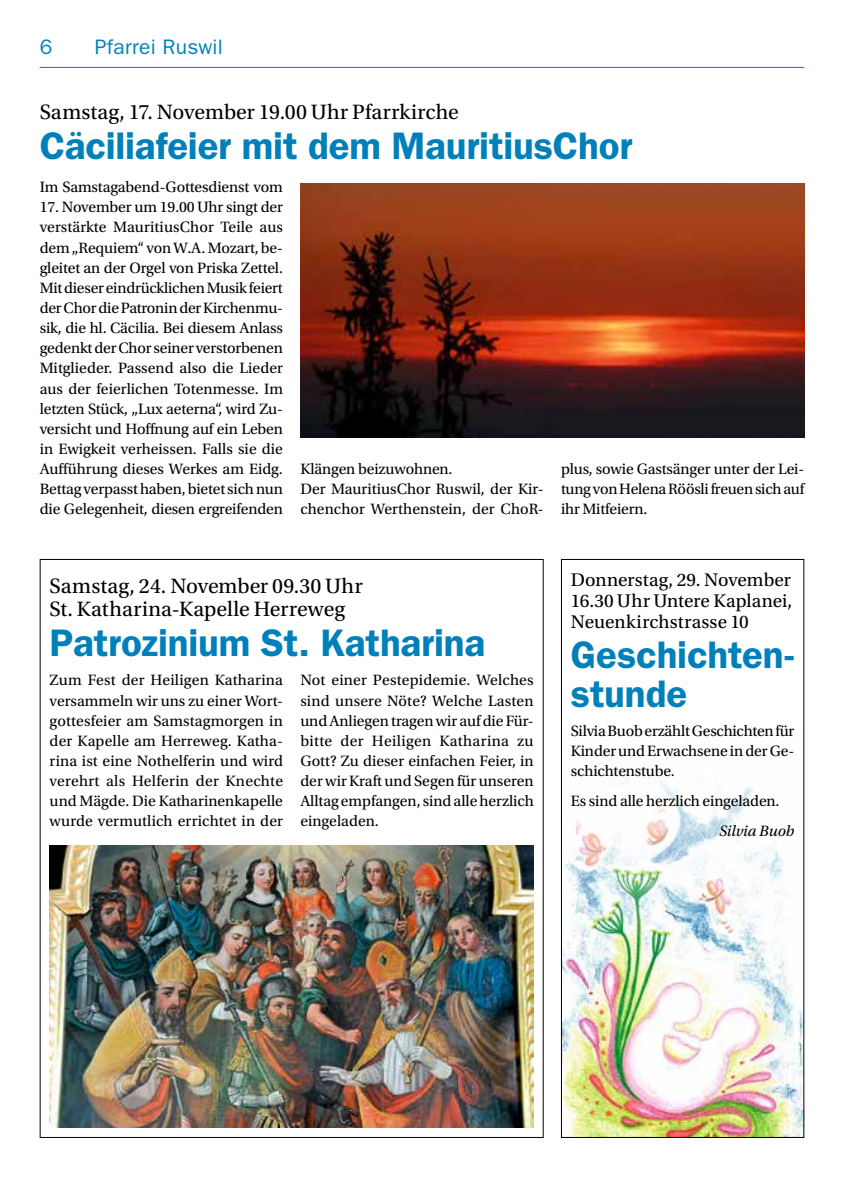
<style>
.page{position:relative;width:844px;height:1191px;background:#fff}
.page>*{position:absolute;margin:0;border:0;box-sizing:border-box;transform-origin:0 0}
.t1{font:600 38.5px/38.5px "ITC Franklin Gothic Std";letter-spacing:-.005em;color:#0080ba}
.t2{font:21.88px/23.6px "Utopia Std";color:#000}
.t3{font:21px "ITC Franklin Gothic Std";letter-spacing:.01em;color:#0080ba}
.t4{font:19.25px/21px "Utopia Std";color:#000;text-align:justify}
.t5{font:15.75px/20.1px "Utopia Std";letter-spacing:-.01em;color:#000;text-align:justify}
.t6{font:italic 15.75px "Utopia Std";letter-spacing:-.005em;color:#000}
</style>
<div class="page">
<img style="left:563px;top:779px;width:239px;height:356px">
<hr style="left:40px;top:67px;width:764px;height:1px;background:#0080ba">
<img style="left:300px;top:184px;width:504px;height:253px">
<img style="left:50px;top:845px;width:483px;height:282px">
<div style="left:561px;top:559px;width:243px;height:578px;border:1px solid #000"></div>
<h3 class="t3" style="left:40px;top:35px;width:14px">6</h3>
<h3 class="t3" style="left:95px;top:35px;width:129px">Pfarrei Ruswil</h3>
<h2 class="t2" style="left:40px;top:100px;width:420px">Samstag, 17. November 19.00 Uhr Pfarrkirche</h2>
<h1 class="t1" style="left:40px;top:126px;width:594px">Cäciliafeier mit dem MauritiusChor</h1>
<p class="t5" style="left:40px;top:177px;width:245px">Im Samstagabend-Gottesdienst vom</p>
<p class="t5" style="left:40px;top:197px;width:245px">17. November um 19.00 Uhr singt der verstärkte MauritiusChor Teile aus dem „Requiem“ von W.A. Mozart, be&shy;gleitet an der Orgel von Priska Zettel.<br>Mit dieser eindrücklichen Musik feiert der Chor die Patronin der Kirchenmu&shy;sik, die hl. Cäcilia. Bei diesem Anlass gedenkt der Chor seiner verstorbenen Mitglieder. Passend also die Lieder aus der feierlichen Totenmesse. Im letzten Stück, „Lux aeterna“, wird Zu&shy;versicht und Hoffnung auf ein Leben in Ewigkeit verheissen. Falls sie die Aufführung dieses Werkes am Eidg.<br>Bettag verpasst haben, bietet sich nun die Gelegenheit, diesen ergreifenden</p>
<p class="t5" style="left:300px;top:459px;width:245px;text-align:left">Klängen beizuwohnen.<br>Der MauritiusChor Ruswil, der Kir&shy;chenchor Werthenstein, der ChoR-</p>
<p class="t5" style="left:561px;top:459px;width:245px">plus, sowie Gastsänger unter der Lei&shy;tung von Helena Röösli freuen sich auf ihr Mitfeiern.</p>
<h2 class="t2" style="left:50px;top:574px;width:314px">Samstag, 24. November 09.30 Uhr<br>St. Katharina-Kapelle Herreweg</h2>
<h1 class="t1" style="left:50px;top:624px;width:437px">Patrozinium St. Katharina</h1>
<p class="t5" style="left:50px;top:670px;width:235px">Zum Fest der Heiligen Katharina versammeln wir uns zu einer Wort&shy;gottesfeier am Samstagmorgen in der Kapelle am Herreweg. Katha&shy;rina ist eine Nothelferin und wird verehrt als Helferin der Knechte und Mägde. Die Katharinenkapelle wurde vermutlich errichtet in der</p>
<p class="t5" style="left:300px;top:670px;width:235px">Not einer Pestepidemie. Welches sind unsere Nöte? Welche Lasten und Anliegen tragen wir auf die Für&shy;bitte der Heiligen Katharina zu Gott? Zu dieser einfachen Feier, in der wir Kraft und Segen für unseren Alltag empfangen, sind alle herzlich eingeladen.</p>
<p class="t4" style="left:570px;top:570px;width:223px">Donnerstag, 29. November 16.30 Uhr Untere Kaplanei, Neuenkirchstrasse 10</p>
<h1 class="t1" style="left:570px;top:636px;width:224px">Geschichten&shy;stunde</h1>
<p class="t5" style="left:570px;top:721px;width:225px">Silvia Buob erzählt Geschichten für Kinder und Erwachsene in der Ge&shy;schichtenstube.</p>
<p class="t5" style="left:570px;top:791px;width:210px">Es sind alle herzlich eingeladen.</p>
<p class="t6" style="left:718px;top:822px;width:77px">Silvia Buob</p>
</div>
